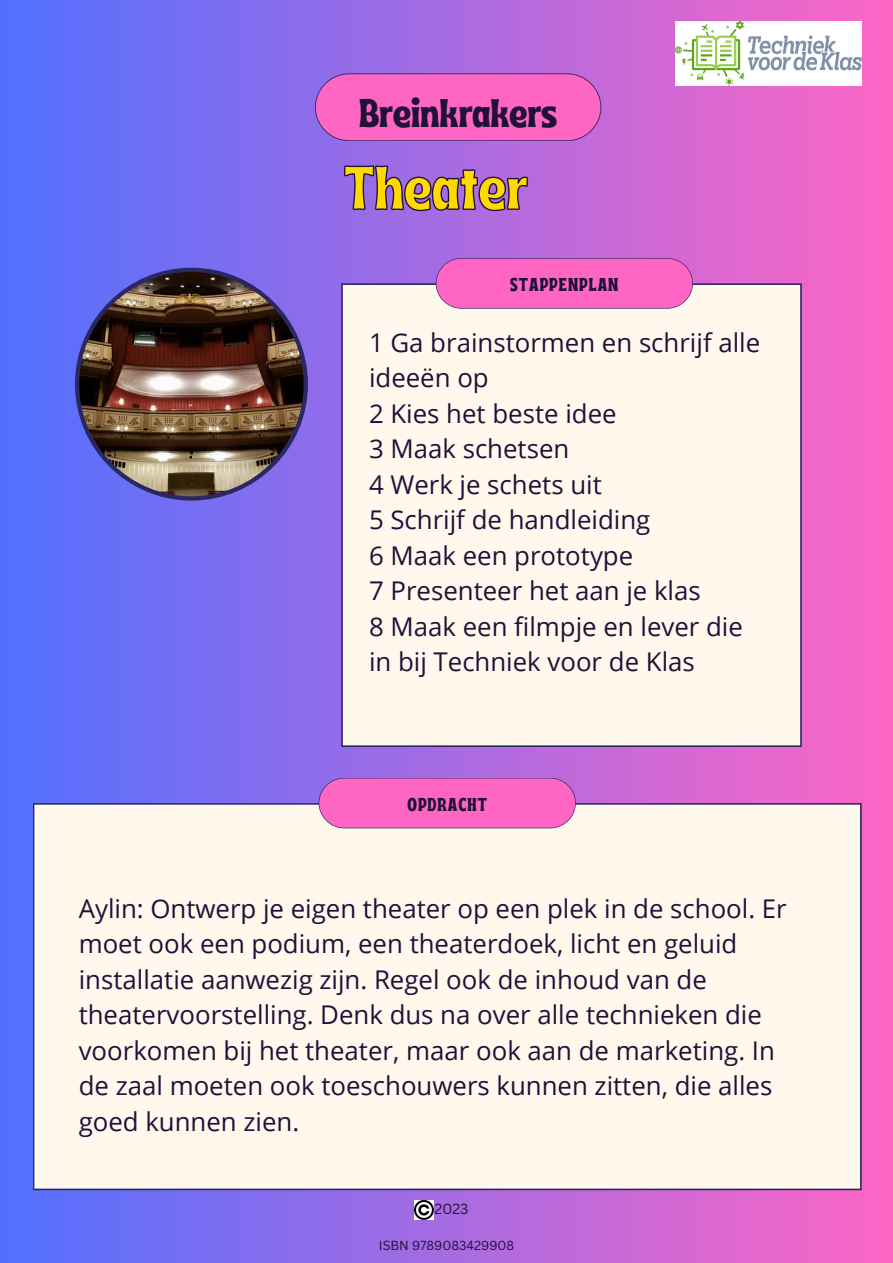
<style>
.page{position:relative;width:893px;height:1263px;background:#fff}
.page>*{position:absolute;margin:0;border:0;box-sizing:border-box;transform-origin:0 0}
.t1{font:61.35px "Ayr Tropika Island Int";color:#ffd900}
.t2{font:39.83px "Ayr Tropika Island Int";color:#201139}
.t3{font:25.8px/35.5px "Open Sans";color:#201139}
.t4{font:18.6px "Ayr Tropika Island Int";letter-spacing:.055em;color:#201139}
.t5{font:14.25px "Canva Sans";color:#201139}
.t6{font:12.75px "Canva Sans";color:#201139}
</style>
<div class="page">
<div style="left:0;top:0;width:893px;height:1263px;background:linear-gradient(to right,#5170ff,#fe66c4)"></div>
<div style="left:341px;top:283px;width:461px;height:464px;background:#fff9ed"></div>
<div style="left:33px;top:803px;width:828px;height:387px;background:#fff9ed"></div>
<svg style="left:319px;top:778px;width:257px;height:50px;background:#f867c3"></svg>
<svg style="left:315px;top:73px;width:286px;height:68px;background:#f464c2"></svg>
<img style="left:75px;top:268px;width:233px;height:232px">
<img style="left:675px;top:22px;width:186px;height:64px">
<img style="left:414px;top:1201px;width:19px;height:19px">
<svg style="left:436px;top:258px;width:257px;height:51px;background:#f768c2"></svg>
<svg style="left:343px;top:164px;width:186px;height:48px;background:#905cc7"></svg>
<p class="t2" style="left:359px;top:75px;width:199px">Breinkrakers</p>
<h1 class="t1" style="left:344px;top:129px;width:185px">Theater</h1>
<h4 class="t4" style="left:510px;top:267px;width:110px">STAPPENPLAN</h4>
<h5 class="t3" style="left:369px;top:324px;width:393px">1 Ga brainstormen en schrijf alle ideeën op<br>2 Kies het beste idee<br>3 Maak schetsen<br>4 Werk je schets uit<br>5 Schrijf de handleiding<br>6 Maak een prototype<br>7 Presenteer het aan je klas<br>8 Maak een filmpje en lever die in bij Techniek voor de Klas</h5>
<h2 class="t4" style="left:407px;top:787px;width:81px">OPDRACHT</h2>
<h3 class="t3" style="left:79px;top:890px;width:709px">Aylin: Ontwerp je eigen theater op een plek in de school. Er moet ook een podium, een theaterdoek, licht en geluid installatie aanwezig zijn. Regel ook de inhoud van de theatervoorstelling. Denk dus na over alle technieken die voorkomen bij het theater, maar ook aan de marketing. In de zaal moeten ook toeschouwers kunnen zitten, die alles goed kunnen zien.</h3>
<h3 class="t5" style="left:434px;top:1199px;width:35px">2023</h3>
<p class="t6" style="left:379px;top:1237px;width:137px">ISBN 9789083429908</p>
</div>
